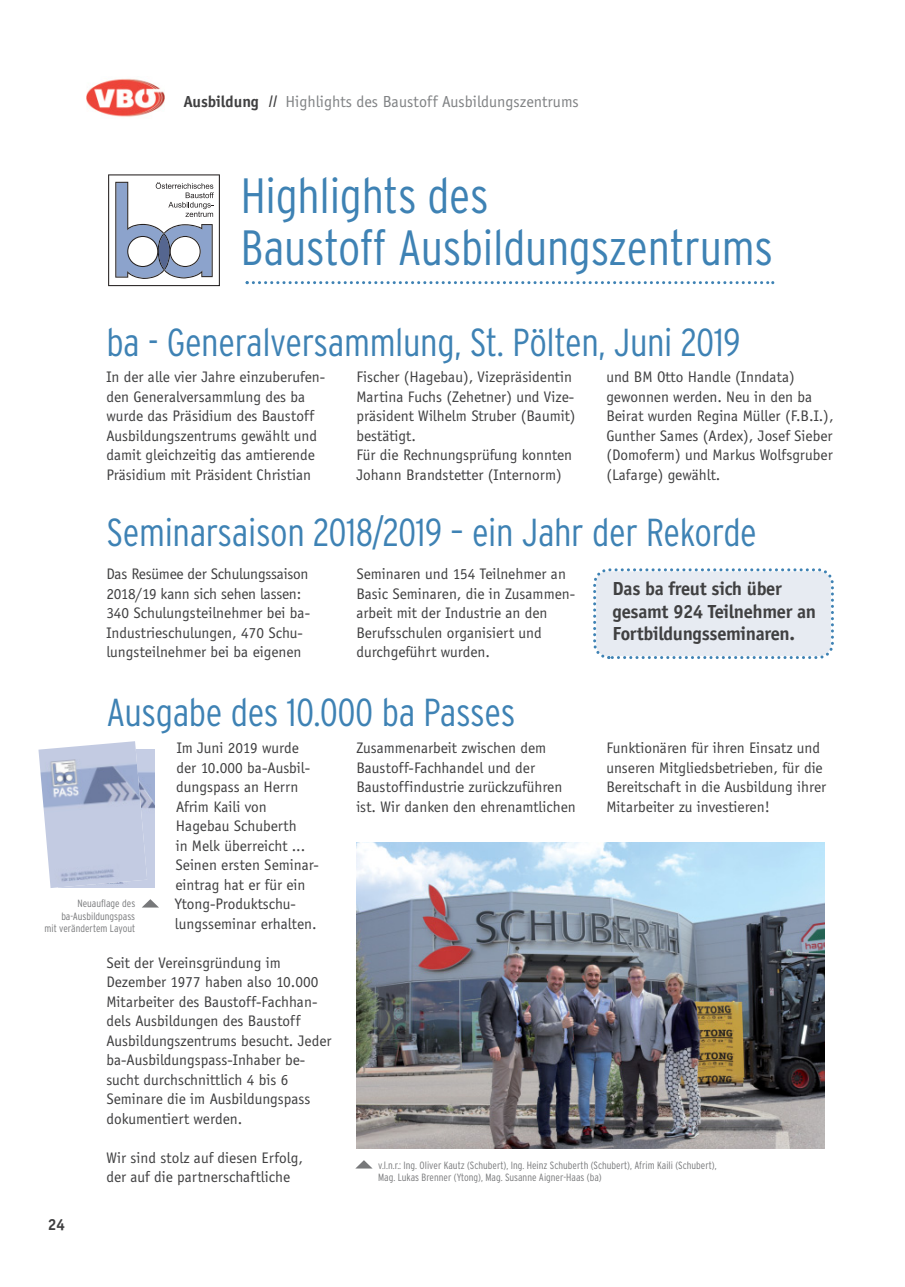
<style>
.page{position:relative;width:905px;height:1287px;background:#fff}
.page>*{position:absolute;margin:0;border:0;box-sizing:border-box;transform-origin:0 0}
.t1{font:300 condensed 49.5px/52.5px "Interstate";letter-spacing:-.005em;color:#3e82b4}
.t2{font:300 condensed 39px "Interstate";letter-spacing:-.01em;color:#3e82b4}
.t3{font:700 19.5px/22.5px "Officina Sans";letter-spacing:-.015em;color:#404041}
.t4{font:16.5px "Officina Sans";color:#808284}
.t5{font:700 16.5px "Officina Sans";color:#404041}
.t6{font:15.75px/19.5px "Officina Sans";color:#404041}
.t7{font:300 condensed 10.5px/12.6px "Interstate";color:#77787a;text-align:right}
.s1{font-weight:700;color:#404041}
.s2{font-family:"Interstate";font-weight:300;font-style:italic;color:#404041}
</style>
<div class="page">
<img style="left:87px;top:78px;width:77px;height:39px">
<svg style="left:108px;top:174px;width:112px;height:112px"></svg>
<svg style="left:593px;top:568px;width:241px;height:91px;background:#e3e9f0"></svg>
<svg style="left:245px;top:281px;width:529px;height:3px"></svg>
<img style="left:147px;top:749px;width:8px;height:138px">
<svg style="left:142px;top:899px;width:17px;height:9px"></svg>
<img style="left:356px;top:843px;width:468px;height:305px">
<svg style="left:355px;top:1160px;width:17px;height:9px"></svg>
<img style="left:38px;top:741px;width:109px;height:147px">
<p class="t4" style="left:184px;top:95px;width:396px"><span class="s1">Ausbildung</span> <span class="s2">II</span> Highlights des Baustoff Ausbildungszentrums</p>
<h1 class="t1" style="left:241px;top:173px;width:533px">Highlights des<br>Baustoff Ausbildungszentrums</h1>
<h2 class="t2" style="left:106px;top:327px;width:635px">ba - Generalversammlung, St. Pölten, Juni 2019</h2>
<p class="t6" style="left:106px;top:369px;width:220px">In der alle vier Jahre einzuberufen&shy;den Generalversammlung des ba wurde das Präsidium des Baustoff Ausbildungszentrums gewählt und damit gleichzeitig das amtierende Präsidium mit Präsident Christian</p>
<p class="t6" style="left:356px;top:369px;width:221px">Fischer (Hagebau), Vizepräsidentin<br>Martina Fuchs (Zehetner) und Vize&shy;präsident Wilhelm Struber (Baumit) bestätigt.<br>Für die Rechnungsprüfung konnten<br>Johann Brandstetter (Internorm)</p>
<p class="t6" style="left:606px;top:369px;width:229px">und BM Otto Handle (Inndata) gewonnen werden. Neu in den ba<br>Beirat wurden Regina Müller (F.B.I.),<br>Gunther Sames (Ardex), Josef Sieber (Domoferm) und Markus Wolfsgruber (Lafarge) gewählt.</p>
<h2 class="t2" style="left:106px;top:518px;width:652px">Seminarsaison 2018/2019 – ein Jahr der Rekorde</h2>
<p class="t6" style="left:106px;top:566px;width:205px">Das Resümee der Schulungssaison<br>2018/19 kann sich sehen lassen:<br>340 Schulungsteilnehmer bei ba-<br>Industrieschulungen, 470 Schu&shy;lungsteilnehmer bei ba eigenen</p>
<p class="t6" style="left:356px;top:566px;width:220px">Seminaren und 154 Teilnehmer an<br>Basic Seminaren, die in Zusammen&shy;arbeit mit der Industrie an den<br>Berufsschulen organisiert und durchgeführt wurden.</p>
<h2 class="t2" style="left:106px;top:697px;width:410px">Ausgabe des 10.000 ba Passes</h2>
<p class="t6" style="left:175px;top:740px;width:145px">Im Juni 2019 wurde der 10.000 ba-Ausbil&shy;dungspass an Herrn<br>Afrim Kaili von<br>Hagebau Schuberth<br>in Melk überreicht ...<br>Seinen ersten Seminar&shy;eintrag hat er für ein<br>Ytong-Produktschu&shy;lungsseminar erhalten.</p>
<p class="t6" style="left:106px;top:954px;width:227px">Seit der Vereinsgründung im<br>Dezember 1977 haben also 10.000<br>Mitarbeiter des Baustoff-Fachhan&shy;dels Ausbildungen des Baustoff<br>Ausbildungszentrums besucht. Jeder ba-Ausbildungspass-Inhaber be&shy;sucht durchschnittlich 4 bis 6<br>Seminare die im Ausbildungspass dokumentiert werden.</p>
<p class="t6" style="left:106px;top:1149px;width:198px">Wir sind stolz auf diesen Erfolg, der auf die partnerschaftliche</p>
<p class="t3" style="left:612px;top:580px;width:205px">Das ba freut sich über gesamt 924 Teilnehmer an<br>Fortbildungsseminaren.</p>
<p class="t6" style="left:356px;top:740px;width:221px">Zusammenarbeit zwischen dem<br>Baustoff-Fachhandel und der<br>Baustoffindustrie zurückzuführen ist. Wir danken den ehrenamtlichen</p>
<p class="t6" style="left:606px;top:740px;width:221px">Funktionären für ihren Einsatz und unseren Mitgliedsbetrieben, für die Bereitschaft in die Ausbildung ihrer Mitarbeiter zu investieren!</p>
<p class="t7" style="left:44px;top:898px;width:92px">Neuauflage des ba-Ausbildungspass<br>mit verändertem Layout</p>
<p class="t7" style="left:378px;top:1160px;width:340px;text-align:left">v.l.n.r.: Ing. Oliver Kautz (Schubert), Ing. Heinz Schuberth (Schubert), Afrim Kaili (Schubert),<br>Mag. Lukas Brenner (Ytong), Mag. Susanne Aigner-Haas (ba)</p>
<p class="t5" style="left:48px;top:1218px;width:19px">24</p>
</div>
